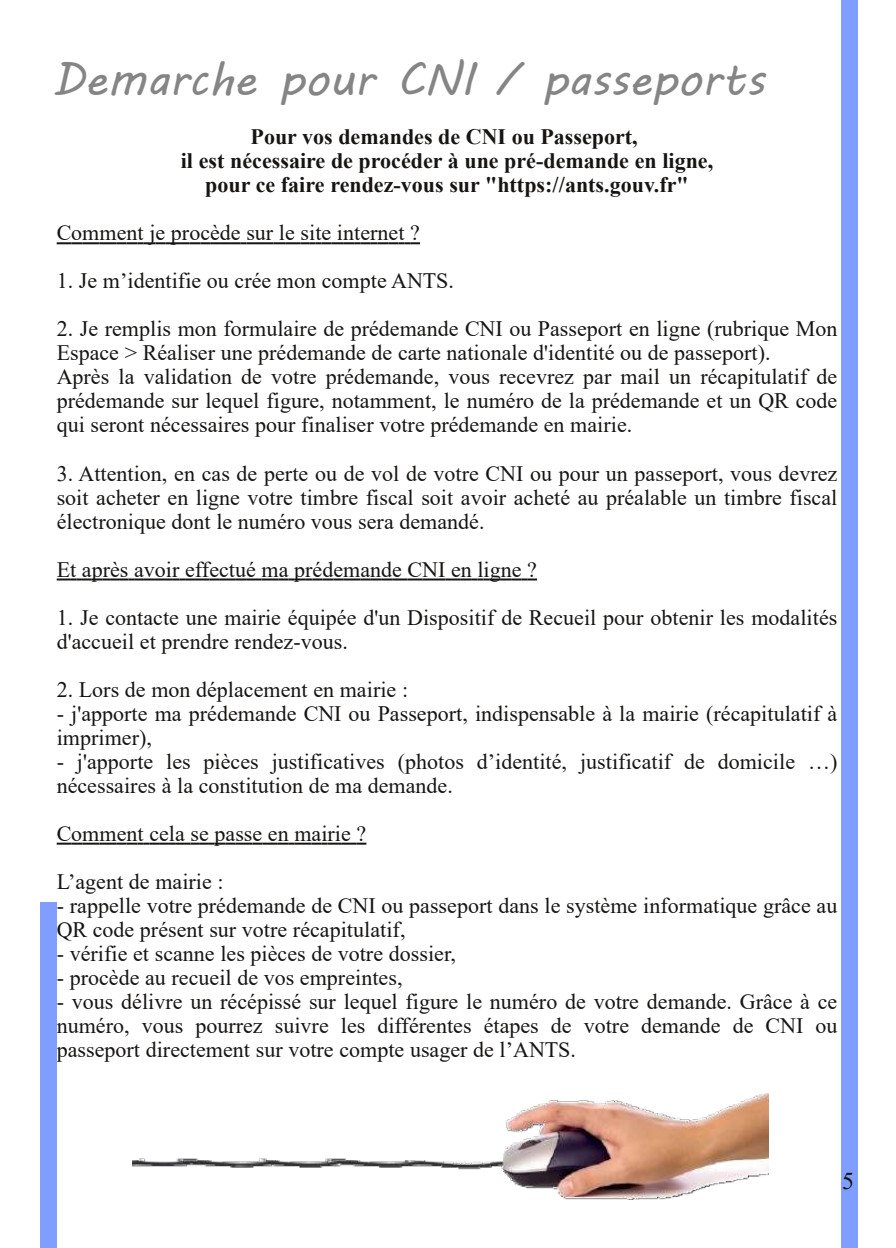
<style>
.page{position:relative;width:896px;height:1248px;background:#fff}
.page>*{position:absolute;margin:0;border:0;box-sizing:border-box;transform-origin:0 0}
.t1{font:46px "MV Boli";color:#858585}
.t2{font:24px "Times New Roman";color:#171513}
.t3{font:22px/24px "Times New Roman";color:#171513}
.t4{font:700 22px/24px "Times New Roman";color:#171513;text-align:center}
</style>
<div class="page">
<svg style="left:57px;top:242px;width:363px;height:2px"></svg>
<svg style="left:57px;top:578px;width:480px;height:2px"></svg>
<svg style="left:57px;top:842px;width:309px;height:2px"></svg>
<div style="left:841px;top:0;width:16px;height:1246px;background:#7f9eff"></div>
<div style="left:41px;top:902px;width:16px;height:345px;background:#7f9eff"></div>
<img style="left:133px;top:1093px;width:635px;height:107px">
<h1 class="t1" style="left:52px;top:47px;width:714px">Demarche pour CNI / passeports</h1>
<p class="t4" style="left:181px;top:124px;width:534px">Pour vos demandes de CNI ou Passeport,<br>il est nécessaire de procéder à une pré-demande en ligne, pour ce faire rendez-vous sur "https://ants.gouv.fr"</p>
<p class="t3" style="left:57px;top:220px;width:365px">Comment je procède sur le site internet ?</p>
<p class="t3" style="left:57px;top:268px;width:399px">1. Je m’identifie ou crée mon compte ANTS.</p>
<p class="t3" style="left:57px;top:316px;width:782px">2. Je remplis mon formulaire de prédemande CNI ou Passeport en ligne (rubrique Mon Espace &gt; Réaliser une prédemande de carte nationale d'identité ou de passeport).<br>Après la validation de votre prédemande, vous recevrez par mail un récapitulatif de prédemande sur lequel figure, notamment, le numéro de la prédemande et un QR code qui seront nécessaires pour finaliser votre prédemande en mairie.</p>
<p class="t3" style="left:57px;top:460px;width:782px;text-align:justify">3. Attention, en cas de perte ou de vol de votre CNI ou pour un passeport, vous devrez soit acheter en ligne votre timbre fiscal soit avoir acheté au préalable un timbre fiscal électronique dont le numéro vous sera demandé.</p>
<p class="t3" style="left:57px;top:556px;width:482px">Et après avoir effectué ma prédemande CNI en ligne ?</p>
<p class="t3" style="left:57px;top:604px;width:782px">1. Je contacte une mairie équipée d'un Dispositif de Recueil pour obtenir les modalités d'accueil et prendre rendez-vous.</p>
<p class="t3" style="left:57px;top:676px;width:353px">2. Lors de mon déplacement en mairie :</p>
<p class="t3" style="left:57px;top:700px;width:782px">- j'apporte ma prédemande CNI ou Passeport, indispensable à la mairie (récapitulatif à imprimer),</p>
<p class="t3" style="left:57px;top:748px;width:782px">- j'apporte les pièces justificatives (photos d’identité, justificatif de domicile …) nécessaires à la constitution de ma demande.</p>
<p class="t3" style="left:57px;top:808px;width:311px;line-height:48px">Comment cela se passe en mairie ?<br>L’agent de mairie :</p>
<p class="t3" style="left:57px;top:892px;width:782px">- rappelle votre prédemande de CNI ou passeport dans le système informatique grâce au<br>QR code présent sur votre récapitulatif,</p>
<p class="t3" style="left:57px;top:940px;width:401px">- vérifie et scanne les pièces de votre dossier,</p>
<p class="t3" style="left:57px;top:964px;width:347px">- procède au recueil de vos empreintes,</p>
<p class="t3" style="left:57px;top:988px;width:782px;text-align:justify">- vous délivre un récépissé sur lequel figure le numéro de votre demande. Grâce à ce numéro, vous pourrez suivre les différentes étapes de votre demande de CNI ou passeport directement sur votre compte usager de l’ANTS.</p>
<p class="t2" style="left:842px;top:1163px;width:13px">5</p>
</div>
